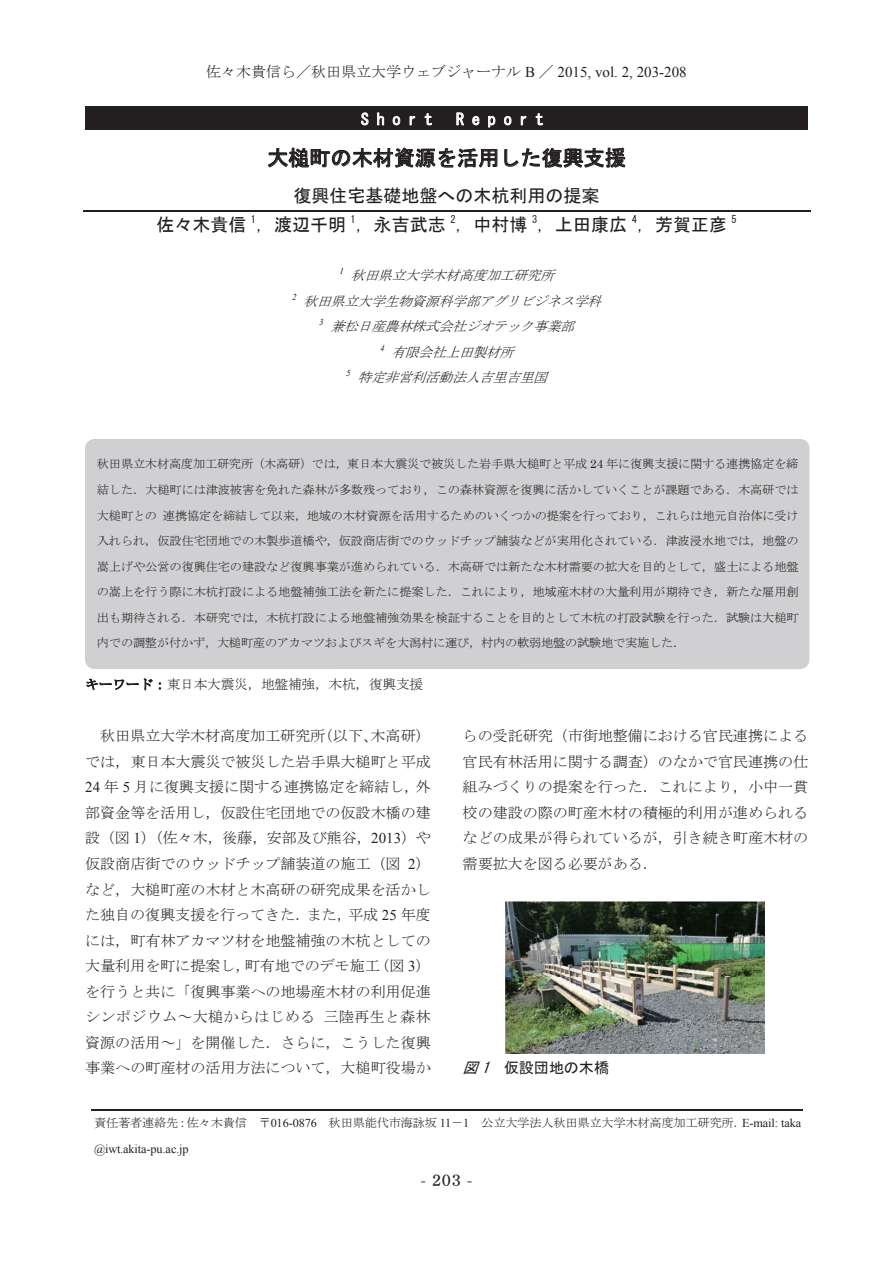
<style>
.page{position:relative;width:893px;height:1263px;background:#fff}
.page>*{position:absolute;margin:0;border:0;box-sizing:border-box;transform-origin:0 0}
.t1{font:21px "MS Gothic";letter-spacing:-.01em;color:#231f20}
.t2{font:18px "MS Gothic";color:#231f20}
.t3{font:16.95px "DFHS Mincho Std W5";color:#231f20}
.t4{font:15.9px "MS Gothic";letter-spacing:.5em;color:#fff}
.t5{font:15.9px "Century";color:#231f20}
.t6{font:15px/25.5px "MS Mincho";color:#231f20;text-align:justify}
.t7{font:15px "MS Gothic";letter-spacing:-.01em;color:#231f20}
.t8{font:italic 13.5px/25.5px "MS Mincho";color:#231f20;text-align:center}
.t9{font:13.5px "MS Mincho";letter-spacing:-.015em;color:#231f20}
.t10{font:12px/25.5px "MS Mincho";letter-spacing:-.015em;color:#231f20;text-align:justify}
.t11{font:12px "Times New Roman";letter-spacing:-.01em;color:#231f20}
.s1{font-family:"Times New Roman"}
.s2{font-family:"Arial"}
.s3{font-family:"Times New Roman";font-size:13.5px}
.s4{font-family:"Century"}
.s5{font-style:italic}
</style>
<div class="page">
<div style="left:85px;top:439px;width:724px;height:230px;background:#d0d0d3"></div>
<div style="left:85px;top:106px;width:723px;height:24px;background:#231f20"></div>
<svg style="left:361px;top:113px;width:7px;height:12px"></svg>
<svg style="left:377px;top:113px;width:7px;height:12px"></svg>
<svg style="left:393px;top:116px;width:7px;height:9px"></svg>
<svg style="left:410px;top:116px;width:5px;height:9px"></svg>
<svg style="left:425px;top:113px;width:7px;height:12px"></svg>
<svg style="left:456px;top:113px;width:8px;height:12px"></svg>
<svg style="left:472px;top:116px;width:7px;height:9px"></svg>
<svg style="left:488px;top:116px;width:7px;height:11px"></svg>
<svg style="left:504px;top:116px;width:7px;height:9px"></svg>
<svg style="left:521px;top:116px;width:5px;height:9px"></svg>
<svg style="left:536px;top:113px;width:7px;height:12px"></svg>
<svg style="left:268px;top:148px;width:229px;height:20px"></svg>
<svg style="left:504px;top:148px;width:121px;height:20px"></svg>
<hr style="left:83px;top:210px;width:727px;height:1px;background:#231f20">
<svg style="left:87px;top:679px;width:65px;height:12px"></svg>
<img style="left:506px;top:902px;width:258px;height:152px">
<hr style="left:92px;top:1109px;width:711px;height:1px;background:#231f20">
<p class="t6" style="left:206px;top:59px;width:482px">佐々木貴信ら／秋田県立大学ウェブジャーナル <span class="s1">B</span> ／ <span class="s1">2015, vol. 2, 203-208</span></p>
<p class="t6" style="left:226px;top:61px;width:443px">佐々木貴信ら<span class="s2">/</span>秋田県立大学ウェブジャーナル <span class="s2">B/</span><span class="s3">2015, vol. 2, 197-201.</span></p>
<p class="t4" style="left:361px;top:111px;width:73px">Short</p>
<p class="t4" style="left:456px;top:111px;width:89px">Report</p>
<h1 class="t1" style="left:267px;top:147px;width:360px">大槌町の木材資源を活用した復興支援</h1>
<p class="t2" style="left:294px;top:187px;width:307px">復興住宅基礎地盤への木杭利用の提案</p>
<p class="t2" style="left:156px;top:215px;width:582px">佐々木貴信 <sup>1</sup>，渡辺千明 <sup>1</sup>，永吉武志 <sup>2</sup>，中村博 <sup>3</sup>，上田康広 <sup>4</sup>，芳賀正彦 <sup>5</sup></p>
<p class="t8" style="left:292px;top:263px;width:315px"><sup>1</sup> 秋田県立大学木材高度加工研究所<br><sup>2</sup> 秋田県立大学生物資源科学部アグリビジネス学科<br><sup>3</sup> 兼松日産農林株式会社ジオテック事業部<br><sup>4</sup> 有限会社上田製材所<br><sup>5</sup> 特定非営利活動法人吉里吉里国</p>
<p class="t10" style="left:97px;top:451px;width:703px">秋田県立木材高度加工研究所（木高研）では，東日本大震災で被災した岩手県大槌町と平成 <span class="s4">24</span> 年に復興支援に関する連携協定を締結した．大槌町には津波被害を免れた森林が多数残っており，この森林資源を復興に活かしていくことが課題である．木高研では大槌町との連携協定を締結して以来，地域の木材資源を活用するためのいくつかの提案を行っており，これらは地元自治体に受け入れられ，仮設住宅団地での木製歩道橋や，仮設商店街でのウッドチップ舗装などが実用化されている．津波浸水地では，地盤の嵩上げや公営の復興住宅の建設など復興事業が進められている．木高研では新たな木材需要の拡大を目的として，盛土による地盤の嵩上を行う際に木杭打設による地盤補強工法を新たに提案した．これにより，地域産木材の大量利用が期待でき，新たな雇用創出も期待される．本研究では，木杭打設による地盤補強効果を検証することを目的として木杭の打設試験を行った．試験は大槌町内での調整が付かず，大槌町産のアカマツおよびスギを大潟村に運び，村内の軟弱地盤の試験地で実施した．</p>
<p class="t9" style="left:85px;top:678px;width:340px">キーワード：東日本大震災，地盤補強，木杭，復興支援</p>
<p class="t6" style="left:85px;top:723px;width:347px;text-indent:15px">秋田県立大学木材高度加工研究所（以下、木高研）では，東日本大震災で被災した岩手県大槌町と平成<span class="s1">24</span> 年 <span class="s1">5</span> 月に復興支援に関する連携協定を締結し，外部資金等を活用し，仮設住宅団地での仮設木橋の建設（図 <span class="s1">1</span>）（佐々木，後藤，安部及び熊谷，<span class="s1">2013</span>）や仮設商店街でのウッドチップ舗装道の施工（図 <span class="s1">2</span>）など，大槌町産の木材と木高研の研究成果を活かした独自の復興支援を行ってきた．また，平成 <span class="s1">25</span> 年度には，町有林アカマツ材を地盤補強の木杭としての大量利用を町に提案し，町有地でのデモ施工（図 <span class="s1">3</span>）を行うと共に「復興事業への地場産木材の利用促進シンポジウム～大槌からはじめる三陸再生と森林資源の活用～」を開催した．さらに，こうした復興事業への町産材の活用方法について，大槌町役場か</p>
<p class="t6" style="left:463px;top:723px;width:347px">らの受託研究（市街地整備における官民連携による官民有林活用に関する調査）のなかで官民連携の仕組みづくりの提案を行った．これにより，小中一貫校の建設の際の町産木材の積極的利用が進められるなどの成果が得られているが，引き続き町産木材の需要拡大を図る必要がある．</p>
<p class="t7" style="left:463px;top:1060px;width:148px"><span class="s5">図1</span> 仮設団地の木橋</p>
<p class="t10" style="left:94px;top:1110px;width:709px">責任著者連絡先：佐々木貴信 〒<span class="s1">016-0876</span> 秋田県能代市海詠坂 <span class="s1">11</span>－<span class="s1">1</span> 公立大学法人秋田県立大学木材高度加工研究所．<span class="s1">E-mail: taka</span></p>
<p class="t11" style="left:94px;top:1140px;width:96px">@iwt.akita-pu.ac.jp</p>
<p class="t3" style="left:420px;top:1170px;width:53px">- 203 -</p>
<p class="t5" style="left:424px;top:1166px;width:47px">- 197 -</p>
</div>
